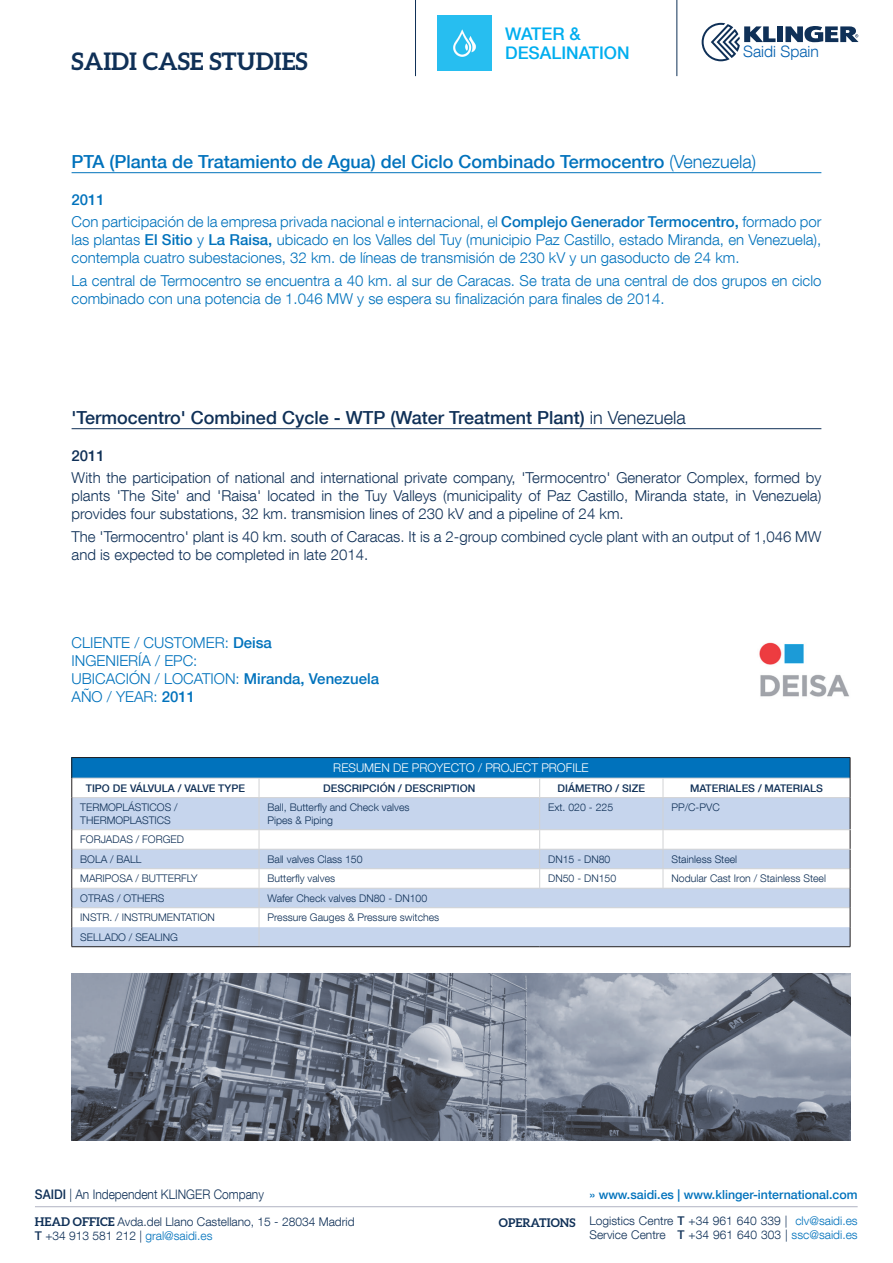
<style>
.page{position:relative;width:893px;height:1263px;background:#fff}
.page>*{position:absolute;margin:0;border:0;box-sizing:border-box;transform-origin:0 0}
.t1{font:700 24.15px "Aleo";color:#0f3057}
.t2{font:500 18px "Helvetica Neue LT Com";color:#0072bc}
.t3{font:500 18px "Helvetica Neue LT Com";color:#0f3057}
.t4{font:500 17.4px/19.5px "Helvetica Neue LT Com";color:#00aeef}
.t5{font:300 15.75px "Helvetica Neue LT Com";color:#0460af}
.t6{font:300 15px/18px "Helvetica Neue LT Com";color:#0072bc}
.t7{font:300 15px/18px "Helvetica Neue LT Com";color:#0f3057;text-align:justify}
.t8{font:500 15px "Helvetica Neue LT Com";color:#0f3057}
.t9{font:300 13.2px "Helvetica Neue LT Com";color:#0f3057;scale:.91 1}
.t10{font:500 12.45px "Helvetica Neue LT Com";color:#0072bc}
.t11{font:300 12px/14.4px "Helvetica Neue LT Com";color:#0f3057}
.t12{font:300 12px "Helvetica Neue LT Com";color:#fff}
.t13{font:700 12px "Aleo";color:#0f3057}
.t14{font:300 10.5px/12.6px "Helvetica Neue LT Com";color:#0f3057}
.t15{font:500 10.5px "Helvetica Neue LT Com";color:#0f3057}
.s1{font-weight:300}
.s2{font-weight:500}
.s3{font-family:"Aleo";font-weight:700}
.s4{color:#0072bc}
</style>
<div class="page">
<hr style="left:35px;top:1206px;width:823px;height:1px;background:#6d728e">
<img style="left:437px;top:16px;width:55px;height:54px">
<hr style="left:677px;top:0;width:1px;height:76px;background:#0f3057">
<hr style="left:415px;top:0;width:1px;height:76px;background:#0f3057">
<div style="left:777px;top:26px;width:6px;height:16px;background:#0f3057"></div>
<svg style="left:785px;top:26px;width:73px;height:16px"></svg>
<svg style="left:702px;top:23px;width:73px;height:38px"></svg>
<img style="left:72px;top:974px;width:779px;height:166px">
<hr style="left:72px;top:172px;width:749px;height:1px;background:#0072bc">
<hr style="left:72px;top:428px;width:749px;height:1px;background:#0f3057">
<div style="left:72px;top:757px;width:778px;height:21px;background:#0072bc"></div>
<svg style="left:73px;top:798px;width:777px;height:148px;fill:#c6d5ed"></svg>
<hr style="left:72px;top:778px;width:187px;height:1px;background:#d1d2d4">
<hr style="left:259px;top:778px;width:281px;height:1px;background:#d1d2d4">
<svg style="left:259px;top:778px;width:1px;height:19px"></svg>
<hr style="left:540px;top:778px;width:123px;height:1px;background:#d1d2d4">
<svg style="left:539px;top:778px;width:1px;height:19px"></svg>
<hr style="left:663px;top:778px;width:187px;height:1px;background:#d1d2d4">
<svg style="left:663px;top:778px;width:1px;height:19px"></svg>
<hr style="left:72px;top:797px;width:187px;height:1px;background:#d1d2d4">
<hr style="left:259px;top:797px;width:281px;height:1px;background:#d1d2d4">
<hr style="left:259px;top:798px;width:1px;height:31px;background:#d1d2d4">
<hr style="left:540px;top:797px;width:123px;height:1px;background:#d1d2d4">
<hr style="left:539px;top:798px;width:1px;height:31px;background:#d1d2d4">
<hr style="left:663px;top:797px;width:187px;height:1px;background:#d1d2d4">
<hr style="left:663px;top:798px;width:1px;height:31px;background:#d1d2d4">
<hr style="left:72px;top:829px;width:187px;height:1px;background:#d1d2d4">
<hr style="left:259px;top:829px;width:281px;height:1px;background:#d1d2d4">
<hr style="left:540px;top:829px;width:123px;height:1px;background:#d1d2d4">
<hr style="left:663px;top:829px;width:187px;height:1px;background:#d1d2d4">
<hr style="left:72px;top:849px;width:187px;height:1px;background:#d1d2d4">
<hr style="left:259px;top:849px;width:281px;height:1px;background:#d1d2d4">
<hr style="left:540px;top:849px;width:123px;height:1px;background:#d1d2d4">
<hr style="left:663px;top:849px;width:187px;height:1px;background:#d1d2d4">
<hr style="left:72px;top:868px;width:187px;height:1px;background:#d1d2d4">
<hr style="left:259px;top:868px;width:281px;height:1px;background:#d1d2d4">
<hr style="left:540px;top:868px;width:123px;height:1px;background:#d1d2d4">
<svg style="left:539px;top:830px;width:1px;height:58px"></svg>
<hr style="left:663px;top:868px;width:187px;height:1px;background:#d1d2d4">
<svg style="left:663px;top:830px;width:1px;height:58px"></svg>
<hr style="left:72px;top:888px;width:187px;height:1px;background:#d1d2d4">
<hr style="left:259px;top:888px;width:281px;height:1px;background:#d1d2d4">
<hr style="left:540px;top:888px;width:123px;height:1px;background:#d1d2d4">
<hr style="left:663px;top:888px;width:187px;height:1px;background:#d1d2d4">
<hr style="left:72px;top:907px;width:187px;height:1px;background:#d1d2d4">
<hr style="left:259px;top:907px;width:281px;height:1px;background:#d1d2d4">
<hr style="left:540px;top:907px;width:123px;height:1px;background:#d1d2d4">
<hr style="left:663px;top:907px;width:187px;height:1px;background:#d1d2d4">
<svg style="left:259px;top:830px;width:1px;height:116px"></svg>
<hr style="left:72px;top:757px;width:187px;height:1px;background:#231f20">
<hr style="left:259px;top:757px;width:281px;height:1px;background:#231f20">
<hr style="left:540px;top:757px;width:123px;height:1px;background:#231f20">
<hr style="left:663px;top:757px;width:187px;height:1px;background:#231f20">
<svg style="left:72px;top:758px;width:1px;height:40px"></svg>
<svg style="left:850px;top:758px;width:1px;height:40px"></svg>
<hr style="left:72px;top:798px;width:1px;height:32px;background:#231f20">
<hr style="left:850px;top:798px;width:1px;height:31px;background:#231f20">
<svg style="left:72px;top:830px;width:1px;height:116px"></svg>
<svg style="left:850px;top:830px;width:1px;height:116px"></svg>
<hr style="left:72px;top:946px;width:187px;height:1px;background:#231f20">
<hr style="left:259px;top:946px;width:281px;height:1px;background:#231f20">
<hr style="left:540px;top:946px;width:123px;height:1px;background:#231f20">
<hr style="left:663px;top:946px;width:187px;height:1px;background:#231f20">
<img style="left:759px;top:642px;width:90px;height:55px">
<h1 class="t1" style="left:72px;top:48px;width:238px">SAIDI CASE STUDIES</h1>
<p class="t4" style="left:505px;top:24px;width:126px">WATER &amp;<br>DESALINATION</p>
<p class="t5" style="left:743px;top:42px;width:77px">Saidi Spain</p>
<p class="t2" style="left:72px;top:151px;width:686px">PTA (Planta de Tratamiento de Agua) del Ciclo Combinado Termocentro <span class="s1">(Venezuela)</span></p>
<p class="t6" style="left:72px;top:188px;width:751px;line-height:22.2px"><span class="s2">2011<br></span>Con participación de la empresa privada nacional e internacional, el <span class="s2">Complejo Generador Termocentro,</span> formado por</p>
<p class="t6" style="left:72px;top:231px;width:751px">las plantas <span class="s2">El Sitio</span> y <span class="s2">La Raisa,</span> ubicado en los Valles del Tuy (municipio Paz Castillo, estado Miranda, en Venezuela), contempla cuatro subestaciones, 32 km. de líneas de transmisión de 230 kV y un gasoducto de 24 km.</p>
<p class="t6" style="left:72px;top:271px;width:751px">La central de Termocentro se encuentra a 40 km. al sur de Caracas. Se trata de una central de dos grupos en ciclo combinado con una potencia de 1.046 MW y se espera su finalización para finales de 2014.</p>
<p class="t3" style="left:72px;top:407px;width:616px">'Termocentro' Combined Cycle - WTP (Water Treatment Plant) <span class="s1">in Venezuela</span></p>
<p class="t8" style="left:72px;top:447px;width:35px">2011</p>
<p class="t7" style="left:72px;top:469px;width:751px">With the participation of national and international private company, 'Termocentro' Generator Complex, formed by plants 'The Site' and 'Raisa' located in the Tuy Valleys (municipality of Paz Castillo, Miranda state, in Venezuela) provides four substations, 32 km. transmision lines of 230 kV and a pipeline of 24 km.</p>
<p class="t7" style="left:72px;top:527px;width:751px">The 'Termocentro' plant is 40 km. south of Caracas. It is a 2-group combined cycle plant with an output of 1,046 MW and is expected to be completed in late 2014.</p>
<p class="t6" style="left:72px;top:633px;width:309px">CLIENTE / CUSTOMER: <span class="s2">Deisa<br></span>INGENIERÍA / EPC:<br>UBICACIÓN / LOCATION: <span class="s2">Miranda, Venezuela<br></span>AÑO / YEAR: <span class="s2">2011</span></p>
<p class="t12" style="left:333px;top:760px;width:257px">RESUMEN DE PROYECTO / PROJECT PROFILE</p>
<p class="t15" style="left:86px;top:781px;width:161px">TIPO DE VÁLVULA / VALVE TYPE</p>
<p class="t15" style="left:323px;top:781px;width:154px">DESCRIPCIÓN / DESCRIPTION</p>
<p class="t15" style="left:558px;top:781px;width:89px">DIÁMETRO / SIZE</p>
<p class="t15" style="left:690px;top:781px;width:134px">MATERIALES / MATERIALS</p>
<p class="t14" style="left:80px;top:801px;width:99px">TERMOPLÁSTICOS /<br>THERMOPLASTICS</p>
<p class="t14" style="left:268px;top:801px;width:143px">Ball, Butterfly and Check valves<br>Pipes &amp; Piping</p>
<p class="t14" style="left:548px;top:801px;width:66px">Ext. 020 - 225</p>
<p class="t14" style="left:671px;top:801px;width:50px">PP/C-PVC</p>
<p class="t14" style="left:80px;top:829px;width:105px;line-height:19.5px">FORJADAS / FORGED<br>BOLA / BALL</p>
<p class="t14" style="left:268px;top:852px;width:97px">Ball valves Class 150</p>
<p class="t14" style="left:548px;top:852px;width:64px">DN15 - DN80</p>
<p class="t14" style="left:671px;top:852px;width:67px">Stainless Steel</p>
<p class="t14" style="left:80px;top:872px;width:119px">MARIPOSA / BUTTERFLY</p>
<p class="t14" style="left:268px;top:872px;width:69px">Butterfly valves</p>
<p class="t14" style="left:548px;top:872px;width:70px">DN50 - DN150</p>
<p class="t14" style="left:671px;top:872px;width:156px">Nodular Cast Iron / Stainless Steel</p>
<p class="t14" style="left:80px;top:891px;width:86px">OTRAS / OTHERS</p>
<p class="t14" style="left:268px;top:891px;width:161px">Wafer Check valves DN80 - DN100</p>
<p class="t14" style="left:80px;top:911px;width:136px">INSTR. / INSTRUMENTATION</p>
<p class="t14" style="left:268px;top:911px;width:173px">Pressure Gauges &amp; Pressure switches</p>
<p class="t14" style="left:80px;top:930px;width:99px">SELLADO / SEALING</p>
<p class="t9" style="left:35px;top:1186px;width:253px"><span class="s2">SAIDI</span> | An Independent KLINGER Company</p>
<p class="t11" style="left:35px;top:1214px;width:321px"><span class="s3">HEAD OFFICE</span> Avda.del Llano Castellano, 15 - 28034 Madrid<br><span class="s2">T</span> +34 913 581 212 | <span class="s4">gral@saidi.es</span></p>
<p class="t11" style="left:589px;top:1213px;width:270px">Logistics Centre <span class="s2">T</span> +34 961 640 339 | <span class="s4">clv@saidi.es<br></span>Service Centre <span class="s2">T</span> +34 961 640 303 | <span class="s4">ssc@saidi.es</span></p>
<p class="t10" style="left:589px;top:1187px;width:270px">» www.saidi.es | www.klinger-international.com</p>
<p class="t13" style="left:499px;top:1215px;width:78px">OPERATIONS</p>
</div>
